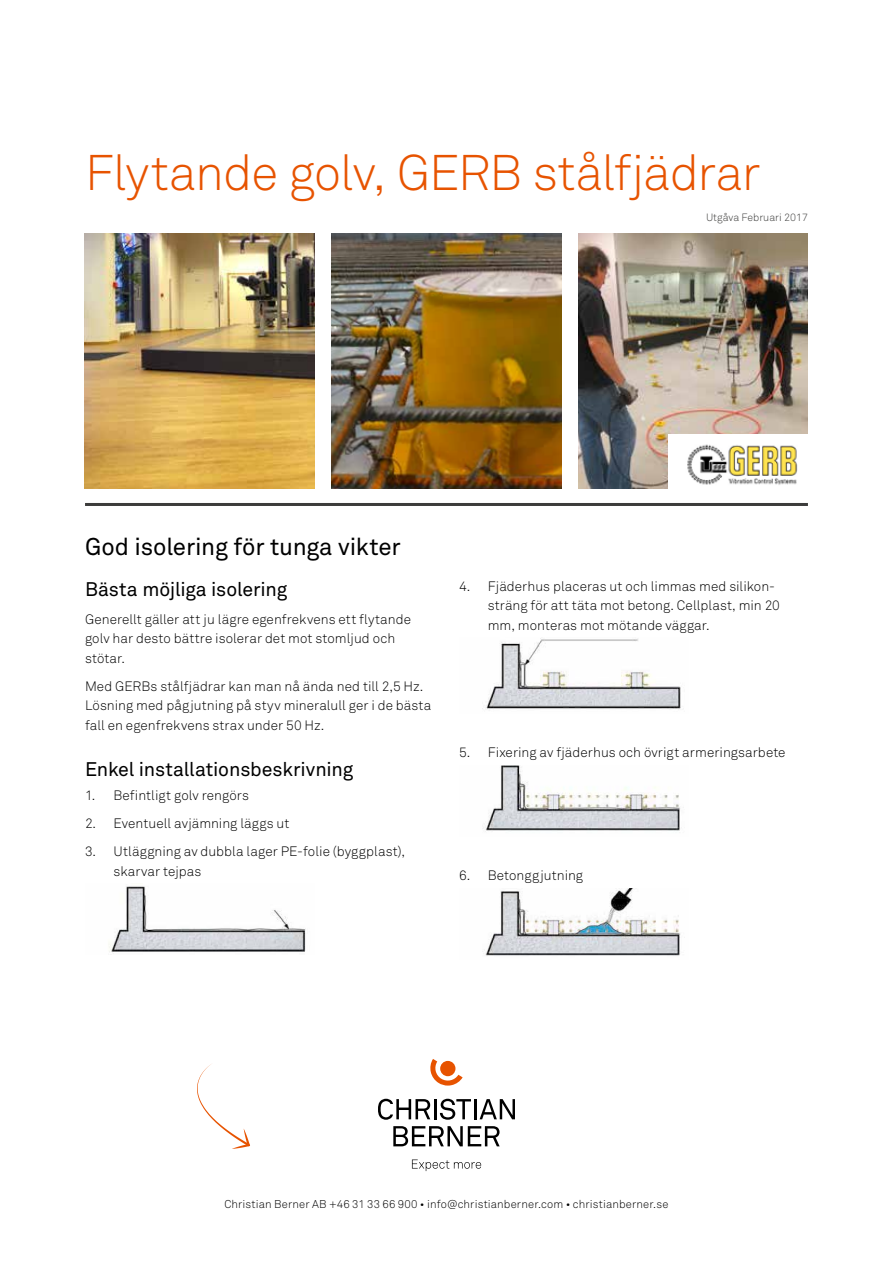
<style>
.page{position:relative;width:893px;height:1263px;background:#fff}
.page>*{position:absolute;margin:0;border:0;box-sizing:border-box;transform-origin:0 0}
.t1{font:49.5px "Akkurat Light Pro";letter-spacing:-.02em;color:#e75300}
.t2{font:24px "Akkurat Pro";letter-spacing:-.01em;color:#000}
.t3{font:19.5px "Akkurat Pro";letter-spacing:-.01em;color:#000}
.t4{font:13.5px/19.5px "Akkurat Light Pro";letter-spacing:.005em;color:#000}
.t5{font:11.25px "Akkurat Light Pro";letter-spacing:.015em;color:#000}
.t6{font:10.5px "Akkurat Light Pro";color:#3c3c3b}
</style>
<div class="page">
<svg style="left:412px;top:1159px;width:69px;height:12px"></svg>
<svg style="left:430px;top:1059px;width:33px;height:26px"></svg>
<svg style="left:378px;top:1099px;width:52px;height:21px"></svg>
<hr style="left:434px;top:1099px;width:2px;height:20px;background:#000">
<svg style="left:440px;top:1099px;width:31px;height:21px"></svg>
<hr style="left:474px;top:1099px;width:3px;height:20px;background:#000">
<svg style="left:480px;top:1099px;width:35px;height:20px"></svg>
<svg style="left:393px;top:1126px;width:107px;height:20px"></svg>
<img style="left:109px;top:886px;width:197px;height:68px">
<img style="left:482px;top:638px;width:199px;height:71px">
<img style="left:482px;top:765px;width:198px;height:67px">
<img style="left:484px;top:888px;width:197px;height:68px">
<hr style="left:85px;top:503px;width:723px;height:3px;background:#3c3c3b">
<svg style="left:197px;top:1064px;width:53px;height:85px"></svg>
<img style="left:85px;top:234px;width:229px;height:255px">
<img style="left:332px;top:234px;width:229px;height:255px">
<img style="left:578px;top:234px;width:230px;height:255px">
<div style="left:668px;top:434px;width:148px;height:59px;background:#fff"></div>
<img style="left:687px;top:444px;width:111px;height:41px">
<h1 class="t1" style="left:85px;top:143px;width:677px">Flytande golv, GERB stålfjädrar</h1>
<p class="t6" style="left:706px;top:211px;width:104px">Utgåva Februari 2017</p>
<h2 class="t2" style="left:85px;top:532px;width:317px">God isolering för tunga vikter</h2>
<h3 class="t3" style="left:85px;top:577px;width:204px">Bästa möjliga isolering</h3>
<p class="t4" style="left:85px;top:609px;width:327px">Generellt gäller att ju lägre egenfrekvens ett flytande golv har desto bättre isolerar det mot stomljud och stötar.</p>
<p class="t4" style="left:85px;top:676px;width:348px">Med GERBs stålfjädrar kan man nå ända ned till 2,5 Hz.<br>Lösning med pågjutning på styv mineralull ger i de bästa fall en egenfrekvens strax under 50 Hz.</p>
<h3 class="t3" style="left:85px;top:758px;width:270px">Enkel installationsbeskrivning</h3>
<p class="t4" style="left:85px;top:786px;width:165px">1. Befintligt golv rengörs</p>
<p class="t4" style="left:85px;top:814px;width:206px">2. Eventuell avjämning läggs ut</p>
<p class="t4" style="left:114px;top:842px;width:293px;text-indent:-28px">3. Utläggning av dubbla lager PE-folie (byggplast), skarvar tejpas</p>
<p class="t4" style="left:488px;top:577px;width:294px;text-indent:-28px">4. Fjäderhus placeras ut och limmas med silikon&shy;sträng för att täta mot betong. Cellplast, min 20 mm, monteras mot mötande väggar.</p>
<p class="t4" style="left:459px;top:743px;width:328px">5. Fixering av fjäderhus och övrigt armeringsarbete</p>
<p class="t4" style="left:459px;top:866px;width:125px">6. Betonggjutning</p>
<p class="t5" style="left:224px;top:1197px;width:445px">Christian Berner AB +46 31 33 66 900 • info@christianberner.com • christianberner.se</p>
</div>
